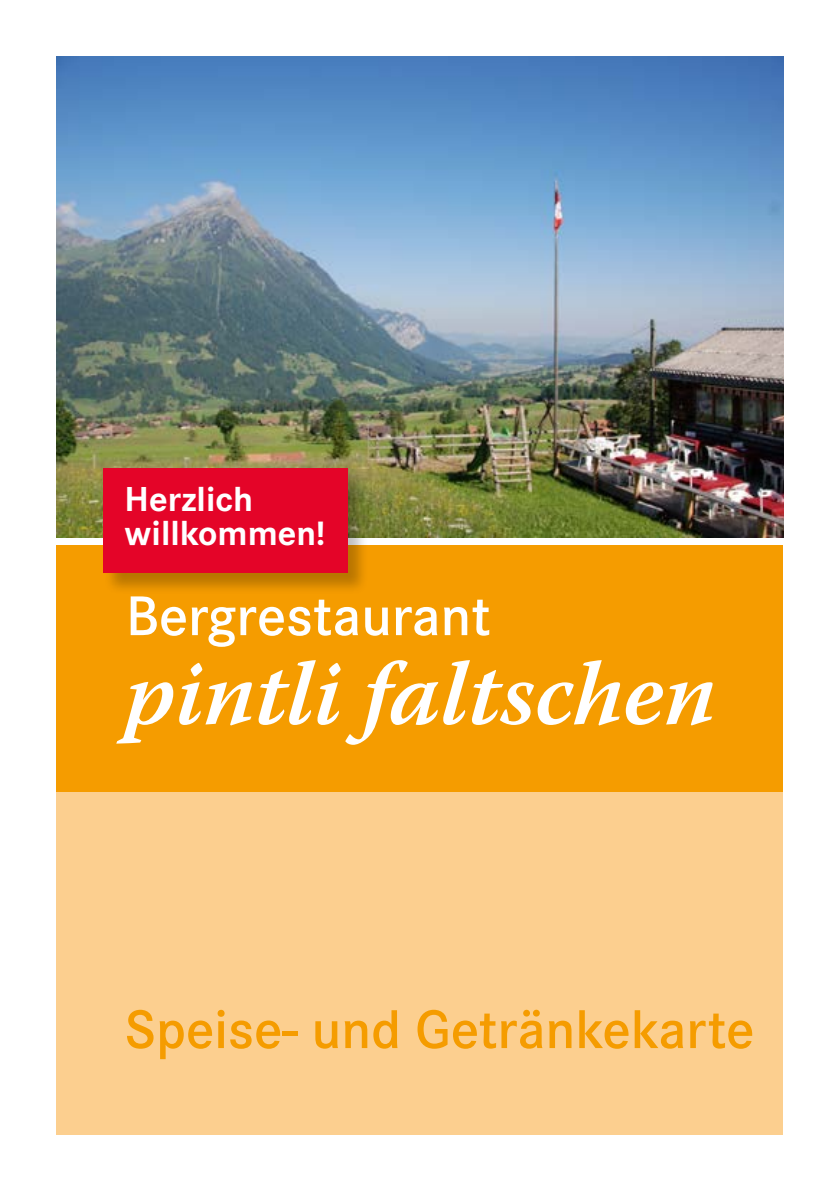
<style>
.page{position:relative;width:840px;height:1191px;background:#fff}
.page>*{position:absolute;margin:0;border:0;box-sizing:border-box;transform-origin:0 0}
.t1{font:italic 600 91px "Warnock Pro";color:#fff}
.t2{font:600 58px "Corporate S Pro";color:#fff}
.t3{font:600 56.4px "Corporate S Pro";color:#f59c00}
.t4{font:700 36px/34px "Corporate S Pro";color:#fff}
</style>
<div class="page">
<div style="left:57px;top:545px;width:725px;height:589px;background:#fccf8f"></div>
<div style="left:57px;top:545px;width:725px;height:246px;background:#f59c00"></div>
<img style="left:57px;top:57px;width:725px;height:480px">
<div style="left:103px;top:468px;width:266px;height:127px;background:#000;opacity:.25"></div>
<div style="left:103px;top:468px;width:244px;height:105px;background:#e40428"></div>
<p class="t4" style="left:125px;top:479px;width:202px">Herzlich willkommen!</p>
<p class="t2" style="left:126px;top:573px;width:366px">Bergrestaurant</p>
<h1 class="t1" style="left:125px;top:639px;width:592px">pintli faltschen</h1>
<p class="t3" style="left:125px;top:987px;width:631px">Speise- und Getränkekarte</p>
</div>
